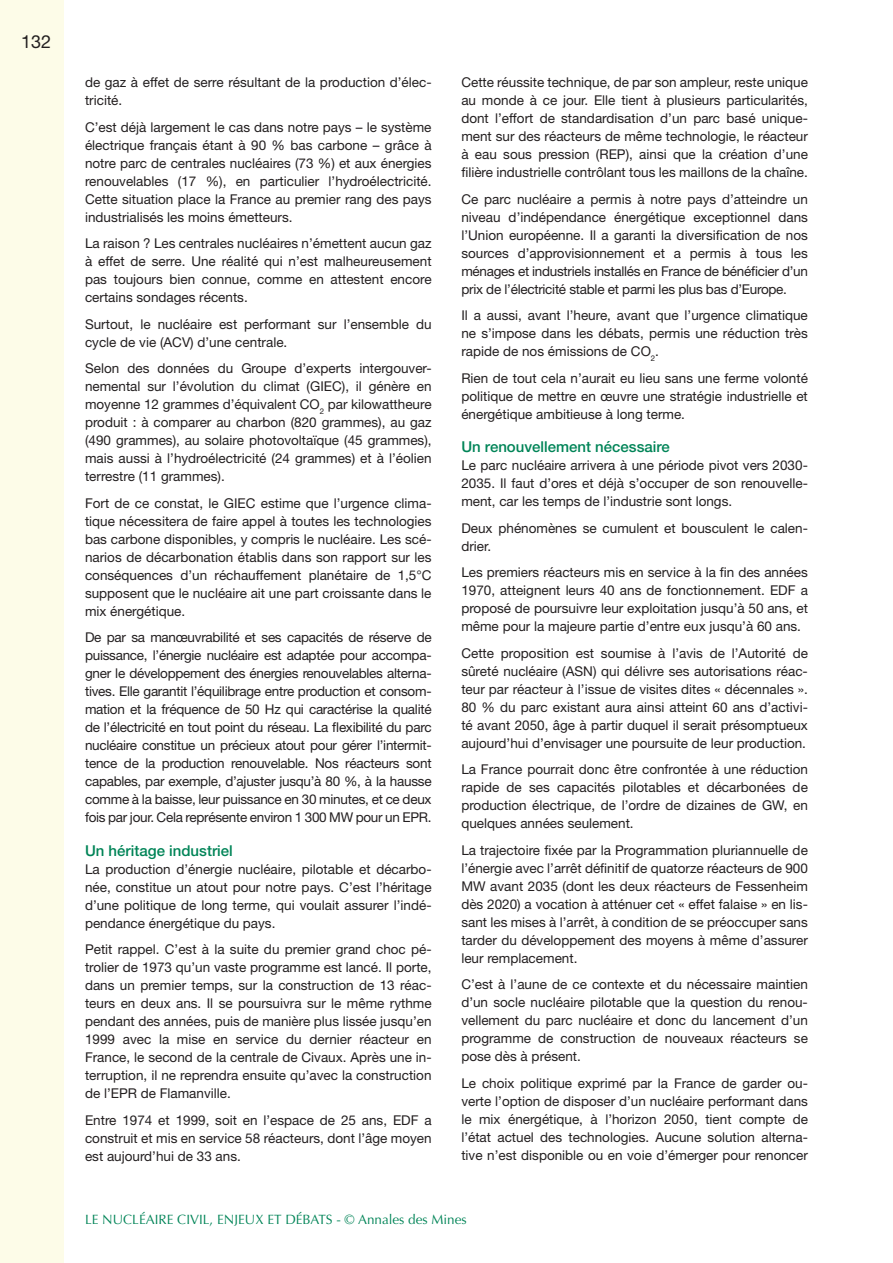
<style>
.page{position:relative;width:893px;height:1263px;background:#fff}
.page>*{position:absolute;margin:0;border:0;box-sizing:border-box;transform-origin:0 0}
.t1{font:18px "Helvetica Neue";color:#231f20}
.inter2_vert{font:500 15px "Helvetica Neue";color:#008457}
.texte_courant{font:13.5px/18px "Helvetica Neue";color:#231f20;text-align:justify}
.t2{font:13.5px "Optima";color:#008457}
</style>
<div class="page">
<div style="left:0;top:0;width:64px;height:1263px;background:#fdfce8"></div>
<p class="t1" style="left:21px;top:31px;width:32px">132</p>
<p class="texte_courant" style="left:85px;top:73px;width:348px">de gaz à effet de serre résultant de la production d’élec&shy;tricité.</p>
<p class="texte_courant" style="left:85px;top:118px;width:348px">C’est déjà largement le cas dans notre pays – le système électrique français étant à 90 % bas carbone – grâce à notre parc de centrales nucléaires (73 %) et aux énergies renouvelables (17 %), en particulier l’hydroélectricité.<br>Cette situation place la France au premier rang des pays industrialisés les moins émetteurs.</p>
<p class="texte_courant" style="left:85px;top:234px;width:348px">La raison ? Les centrales nucléaires n’émettent aucun gaz à effet de serre. Une réalité qui n’est malheureusement pas toujours bien connue, comme en attestent encore certains sondages récents.</p>
<p class="texte_courant" style="left:85px;top:315px;width:348px">Surtout, le nucléaire est performant sur l’ensemble du cycle de vie (ACV) d’une centrale.</p>
<p class="texte_courant" style="left:85px;top:359px;width:348px">Selon des données du Groupe d’experts intergouver&shy;nemental sur l’évolution du climat (GIEC), il génère en moyenne 12 grammes d’équivalent CO<sub>2</sub> par kilowattheure produit : à comparer au charbon (820 grammes), au gaz (490 grammes), au solaire photovoltaïque (45 grammes), mais aussi à l’hydroélectricité (24 grammes) et à l’éolien terrestre (11 grammes).</p>
<p class="texte_courant" style="left:85px;top:494px;width:348px">Fort de ce constat, le GIEC estime que l’urgence clima&shy;tique nécessitera de faire appel à toutes les technologies bas carbone disponibles, y compris le nucléaire. Les scé&shy;narios de décarbonation établis dans son rapport sur les conséquences d’un réchauffement planétaire de 1,5°C supposent que le nucléaire ait une part croissante dans le mix énergétique.</p>
<p class="texte_courant" style="left:85px;top:628px;width:348px">De par sa manœuvrabilité et ses capacités de réserve de puissance, l’énergie nucléaire est adaptée pour accompa&shy;gner le développement des énergies renouvelables alterna&shy;tives. Elle garantit l’équilibrage entre production et consom&shy;mation et la fréquence de 50 Hz qui caractérise la qualité de l’électricité en tout point du réseau. La flexibilité du parc nucléaire constitue un précieux atout pour gérer l’intermit&shy;tence de la production renouvelable. Nos réacteurs sont capables, par exemple, d’ajuster jusqu’à 80 %, à la hausse comme à la baisse, leur puissance en 30 minutes, et ce deux fois par jour. Cela représente environ 1 300 MW pour un EPR.</p>
<p class="inter2_vert" style="left:85px;top:841px;width:149px">Un héritage industriel</p>
<p class="texte_courant" style="left:85px;top:860px;width:348px">La production d’énergie nucléaire, pilotable et décarbo&shy;née, constitue un atout pour notre pays. C’est l’héritage d’une politique de long terme, qui voulait assurer l’indé&shy;pendance énergétique du pays.</p>
<p class="texte_courant" style="left:85px;top:940px;width:348px">Petit rappel. C’est à la suite du premier grand choc pé&shy;trolier de 1973 qu’un vaste programme est lancé. Il porte, dans un premier temps, sur la construction de 13 réac&shy;teurs en deux ans. Il se poursuivra sur le même rythme pendant des années, puis de manière plus lissée jusqu’en 1999 avec la mise en service du dernier réacteur en France, le second de la centrale de Civaux. Après une in&shy;terruption, il ne reprendra ensuite qu’avec la construction de l’EPR de Flamanville.</p>
<p class="texte_courant" style="left:85px;top:1111px;width:348px">Entre 1974 et 1999, soit en l’espace de 25 ans, EDF a construit et mis en service 58 réacteurs, dont l’âge moyen est aujourd’hui de 33 ans.</p>
<p class="texte_courant" style="left:461px;top:73px;width:348px">Cette réussite technique, de par son ampleur, reste unique au monde à ce jour. Elle tient à plusieurs particularités, dont l’effort de standardisation d’un parc basé unique&shy;ment sur des réacteurs de même technologie, le réacteur à eau sous pression (REP), ainsi que la création d’une filière industrielle contrôlant tous les maillons de la chaîne.</p>
<p class="texte_courant" style="left:461px;top:190px;width:348px">Ce parc nucléaire a permis à notre pays d’atteindre un niveau d’indépendance énergétique exceptionnel dans l’Union européenne. Il a garanti la diversification de nos sources d’approvisionnement et a permis à tous les ménages et industriels installés en France de bénéficier d’un prix de l’électricité stable et parmi les plus bas d’Europe.</p>
<p class="texte_courant" style="left:461px;top:306px;width:348px">Il a aussi, avant l’heure, avant que l’urgence climatique ne s’impose dans les débats, permis une réduction très rapide de nos émissions de CO<sub>2</sub>.</p>
<p class="texte_courant" style="left:461px;top:369px;width:348px">Rien de tout cela n’aurait eu lieu sans une ferme volonté politique de mettre en œuvre une stratégie industrielle et énergétique ambitieuse à long terme.</p>
<p class="inter2_vert" style="left:461px;top:438px;width:210px">Un renouvellement nécessaire</p>
<p class="texte_courant" style="left:461px;top:456px;width:348px">Le parc nucléaire arrivera à une période pivot vers 2030- 2035. Il faut d’ores et déjà s’occuper de son renouvelle&shy;ment, car les temps de l’industrie sont longs.</p>
<p class="texte_courant" style="left:461px;top:519px;width:348px">Deux phénomènes se cumulent et bousculent le calen&shy;drier.</p>
<p class="texte_courant" style="left:461px;top:563px;width:348px">Les premiers réacteurs mis en service à la fin des années 1970, atteignent leurs 40 ans de fonctionnement. EDF a proposé de poursuivre leur exploitation jusqu’à 50 ans, et même pour la majeure partie d’entre eux jusqu’à 60 ans.</p>
<p class="texte_courant" style="left:461px;top:644px;width:348px">Cette proposition est soumise à l’avis de l’Autorité de sûreté nucléaire (ASN) qui délivre ses autorisations réac&shy;teur par réacteur à l’issue de visites dites « décennales ».<br>80 % du parc existant aura ainsi atteint 60 ans d’activi&shy;té avant 2050, âge à partir duquel il serait présomptueux aujourd’hui d’envisager une poursuite de leur production.</p>
<p class="texte_courant" style="left:461px;top:760px;width:348px">La France pourrait donc être confrontée à une réduction rapide de ses capacités pilotables et décarbonées de production électrique, de l’ordre de dizaines de GW, en quelques années seulement.</p>
<p class="texte_courant" style="left:461px;top:841px;width:348px">La trajectoire fixée par la Programmation pluriannuelle de l’énergie avec l’arrêt définitif de quatorze réacteurs de 900<br>MW avant 2035 (dont les deux réacteurs de Fessenheim dès 2020) a vocation à atténuer cet « effet falaise » en lis&shy;sant les mises à l’arrêt, à condition de se préoccuper sans tarder du développement des moyens à même d’assurer leur remplacement.</p>
<p class="texte_courant" style="left:461px;top:975px;width:348px">C’est à l’aune de ce contexte et du nécessaire maintien d’un socle nucléaire pilotable que la question du renou&shy;vellement du parc nucléaire et donc du lancement d’un programme de construction de nouveaux réacteurs se pose dès à présent.</p>
<p class="texte_courant" style="left:461px;top:1074px;width:348px">Le choix politique exprimé par la France de garder ou&shy;verte l’option de disposer d’un nucléaire performant dans le mix énergétique, à l’horizon 2050, tient compte de l’état actuel des technologies. Aucune solution alterna&shy;tive n’est disponible ou en voie d’émerger pour renoncer</p>
<p class="t2" style="left:85px;top:1212px;width:383px">LE NUCLÉAIRE CIVIL, ENJEUX ET DÉBATS - © Annales des Mines</p>
</div>
